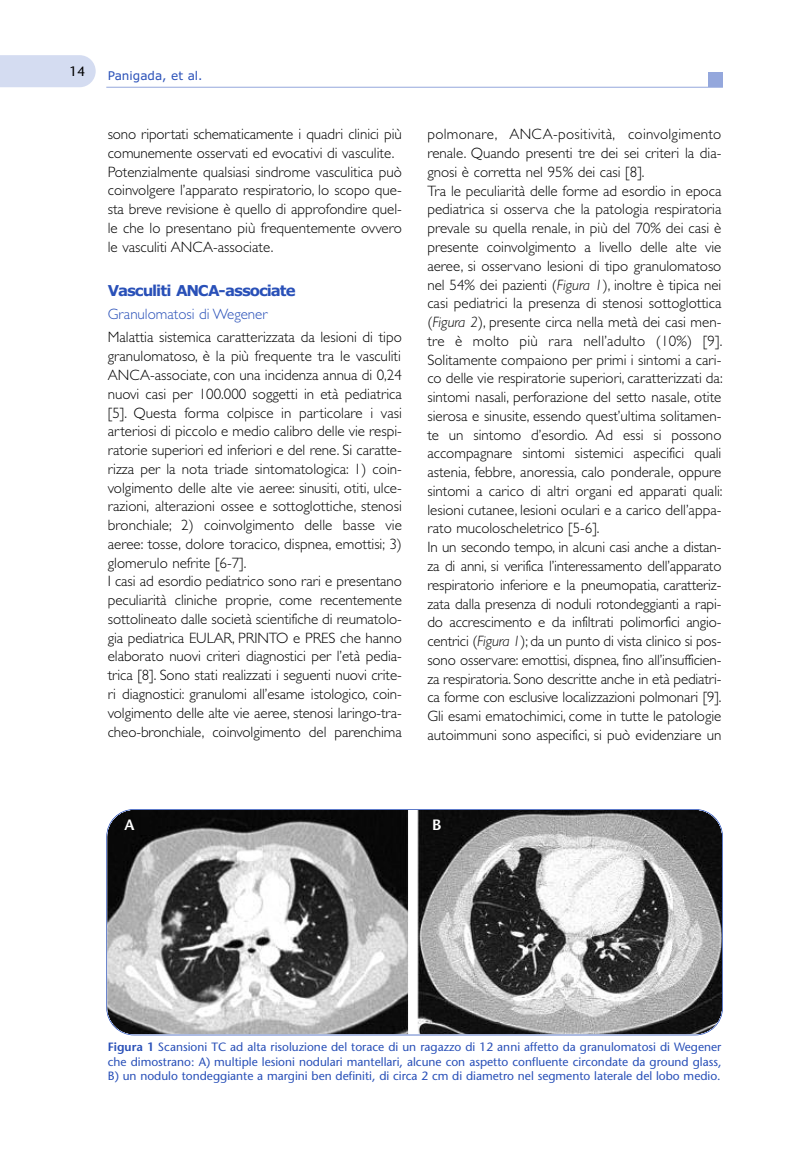
<style>
.page{position:relative;width:808px;height:1149px;background:#fff}
.page>*{position:absolute;margin:0;border:0;box-sizing:border-box;transform-origin:0 0}
.t1{font:300 15px/18.8px "Gill Sans";color:#000}
.t2{font:700 15px "Verdana";letter-spacing:-.07em;color:#2950b8}
.t3{font:300 15px "Gill Sans";color:#2950b8}
.t4{font:600 15px "Stone Sans";color:#fff}
.t5{font:13.5px "Stone Sans";color:#000}
.t6{font:12px/14.4px "Stone Sans";color:#2950b8;text-align:justify}
.t7{font:12px "Verdana";color:#2950b8}
.s1{font-style:italic}
.s2{font-weight:600}
</style>
<div class="page">
<hr style="left:106px;top:87px;width:617px;height:1px;background:#94a7dc">
<div style="left:0;top:55px;width:96px;height:32px;background:#d4dcf1"></div>
<div style="left:708px;top:73px;width:15px;height:14px;background:#94a7dc"></div>
<img style="left:107px;top:809px;width:615px;height:225px;border-radius:27px">
<div style="left:106px;top:808px;width:617px;height:227px;border:2px solid #2950b8;border-radius:28px"></div>
<p class="t5" style="left:70px;top:66px;width:17px">14</p>
<p class="t7" style="left:108px;top:69px;width:96px">Panigada, et al.</p>
<p class="t1" style="left:108px;top:126px;width:296px">sono riportati schematicamente i quadri clinici più comunemente osservati ed evocativi di vasculite.<br>Potenzialmente qualsiasi sindrome vasculitica può coinvolgere l’apparato respiratorio, lo scopo que&shy;sta breve revisione è quello di approfondire quel&shy;le che lo presentano più frequentemente ovvero le vasculiti ANCA-associate.</p>
<p class="t2" style="left:108px;top:282px;width:190px">Vasculiti ANCA-associate</p>
<p class="t3" style="left:108px;top:308px;width:161px">Granulomatosi di Wegener</p>
<p class="t1" style="left:108px;top:329px;width:296px">Malattia sistemica caratterizzata da lesioni di tipo granulomatoso, è la più frequente tra le vasculiti ANCA-associate, con una incidenza annua di 0,24 nuovi casi per 100.000 soggetti in età pediatrica [5]. Questa forma colpisce in particolare i vasi arteriosi di piccolo e medio calibro delle vie respi&shy;ratorie superiori ed inferiori e del rene. Si caratte&shy;rizza per la nota triade sintomatologica: 1) coin&shy;volgimento delle alte vie aeree: sinusiti, otiti, ulce&shy;razioni, alterazioni ossee e sottoglottiche, stenosi bronchiale; 2) coinvolgimento delle basse vie aeree: tosse, dolore toracico, dispnea, emottisi; 3) glomerulo nefrite [6-7].<br>I casi ad esordio pediatrico sono rari e presentano peculiarità cliniche proprie, come recentemente sottolineato dalle società scientifiche di reumatolo&shy;gia pediatrica EULAR, PRINTO e PRES che hanno elaborato nuovi criteri diagnostici per l’età pedia&shy;trica [8]. Sono stati realizzati i seguenti nuovi crite&shy;ri diagnostici: granulomi all’esame istologico, coin&shy;volgimento delle alte vie aeree, stenosi laringo-tra&shy;cheo-bronchiale, coinvolgimento del parenchima</p>
<p class="t1" style="left:427px;top:126px;width:297px">polmonare, ANCA-positività, coinvolgimento renale. Quando presenti tre dei sei criteri la dia&shy;gnosi è corretta nel 95% dei casi [8].<br>Tra le peculiarità delle forme ad esordio in epoca pediatrica si osserva che la patologia respiratoria prevale su quella renale, in più del 70% dei casi è presente coinvolgimento a livello delle alte vie aeree, si osservano lesioni di tipo granulomatoso nel 54% dei pazienti (<span class="s1">Figura 1</span>), inoltre è tipica nei casi pediatrici la presenza di stenosi sottoglottica (<span class="s1">Figura 2</span>), presente circa nella metà dei casi men&shy;tre è molto più rara nell’adulto (10%) [9].<br>Solitamente compaiono per primi i sintomi a cari&shy;co delle vie respiratorie superiori, caratterizzati da: sintomi nasali, perforazione del setto nasale, otite sierosa e sinusite, essendo quest’ultima solitamen&shy;te un sintomo d’esordio. Ad essi si possono accompagnare sintomi sistemici aspecifici quali astenia, febbre, anoressia, calo ponderale, oppure sintomi a carico di altri organi ed apparati quali: lesioni cutanee, lesioni oculari e a carico dell’appa&shy;rato mucoloscheletrico [5-6].<br>In un secondo tempo, in alcuni casi anche a distan&shy;za di anni, si verifica l’interessamento dell’apparato respiratorio inferiore e la pneumopatia, caratteriz&shy;zata dalla presenza di noduli rotondeggianti a rapi&shy;do accrescimento e da infiltrati polimorfici angio&shy;centrici (<span class="s1">Figura 1</span>); da un punto di vista clinico si pos&shy;sono osservare: emottisi, dispnea, fino all’insufficien&shy;za respiratoria. Sono descritte anche in età pediatri&shy;ca forme con esclusive localizzazioni polmonari [9].<br>Gli esami ematochimici, come in tutte le patologie autoimmuni sono aspecifici, si può evidenziare un</p>
<p class="t4" style="left:124px;top:818px;width:12px">A</p>
<p class="t4" style="left:432px;top:818px;width:11px">B</p>
<p class="t6" style="left:108px;top:1040px;width:615px"><span class="s2">Figura 1</span> Scansioni TC ad alta risoluzione del torace di un ragazzo di 12 anni affetto da granulomatosi di Wegener che dimostrano: A) multiple lesioni nodulari mantellari, alcune con aspetto confluente circondate da ground glass, B) un nodulo tondeggiante a margini ben definiti, di circa 2 cm di diametro nel segmento laterale del lobo medio.</p>
</div>
